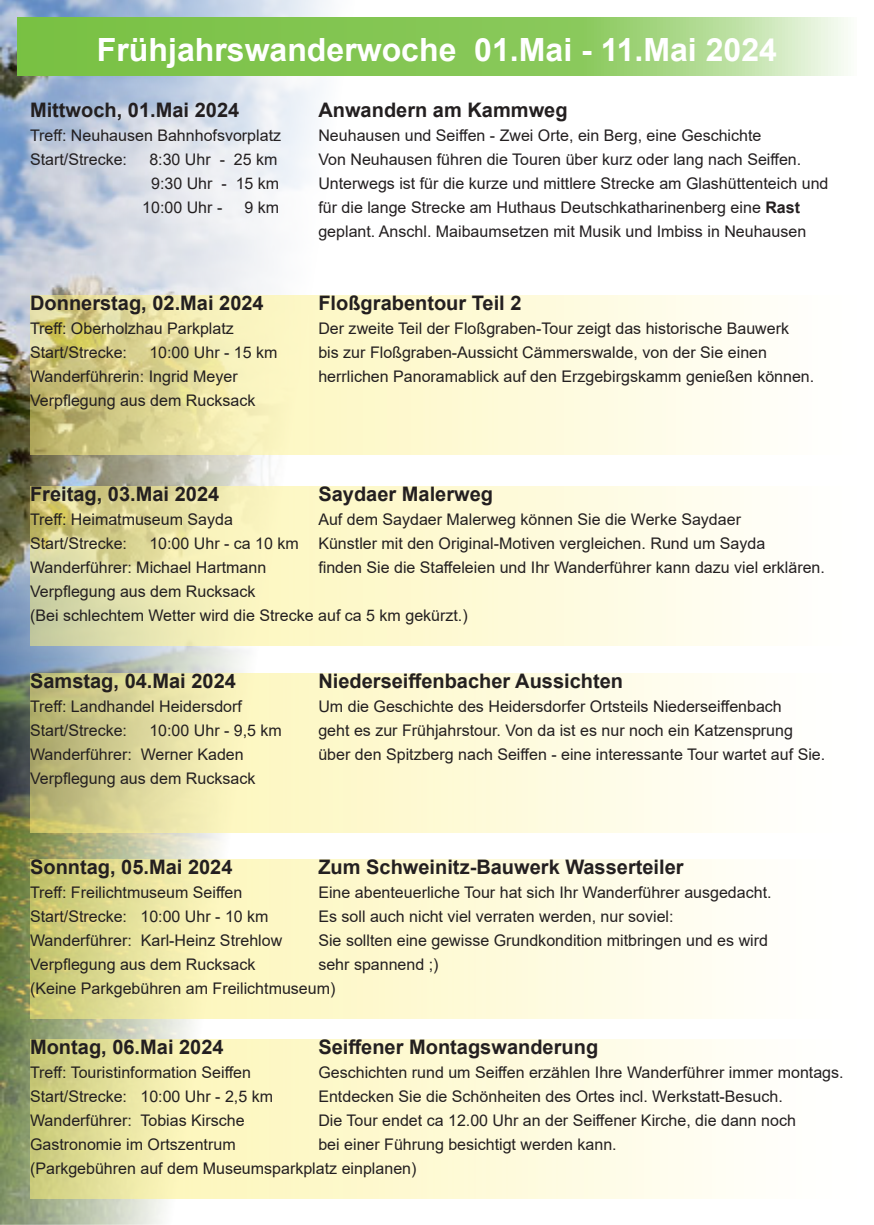
<style>
.page{position:relative;width:874px;height:1225px;background:#fff}
.page>*{position:absolute;margin:0;border:0;box-sizing:border-box;transform-origin:0 0}
.t1{font:700 32px "Arial";color:#fff}
.t2{font:700 20px "Arial";color:#231f20}
.t3{font:16px "Arial";color:#231f20}
.s1{font-weight:700}
</style>
<div class="page">
<img style="left:0;top:0;width:356px;height:1225px">
<img style="left:30px;top:1039px;width:696px;height:159px">
<img style="left:30px;top:859px;width:696px;height:159px">
<img style="left:30px;top:674px;width:696px;height:158px">
<img style="left:30px;top:487px;width:722px;height:158px">
<img style="left:30px;top:295px;width:722px;height:159px">
<svg style="left:17px;top:17px;width:831px;height:58px;background:#93cd69"></svg>
<p class="t1" style="left:97px;top:37px;width:681px">Frühjahrswanderwoche 01.Mai - 11.Mai 2024</p>
<p class="t2" style="left:30px;top:102px;width:210px">Mittwoch, 01.Mai 2024</p>
<p class="t2" style="left:318px;top:102px;width:250px">Anwandern am Kammweg</p>
<p class="t3" style="left:30px;top:129px;width:252px">Treff: Neuhausen Bahnhofsvorplatz</p>
<p class="t3" style="left:318px;top:129px;width:444px">Neuhausen und Seiffen - Zwei Orte, ein Berg, eine Geschichte</p>
<p class="t3" style="left:30px;top:153px;width:98px">Start/Strecke:</p>
<p class="t3" style="left:149px;top:153px;width:130px">8:30 Uhr - 25 km</p>
<p class="t3" style="left:318px;top:153px;width:484px">Von Neuhausen führen die Touren über kurz oder lang nach Seiffen.</p>
<p class="t3" style="left:151px;top:177px;width:130px">9:30 Uhr - 15 km</p>
<p class="t3" style="left:318px;top:177px;width:511px">Unterwegs ist für die kurze und mittlere Strecke am Glashüttenteich und</p>
<p class="t3" style="left:142px;top:201px;width:82px">10:00 Uhr -</p>
<p class="t3" style="left:244px;top:201px;width:36px">9 km</p>
<p class="t3" style="left:318px;top:201px;width:483px">für die lange Strecke am Huthaus Deutschkatharinenberg eine <span class="s1">Rast</span></p>
<p class="t3" style="left:318px;top:225px;width:489px">geplant. Anschl. Maibaumsetzen mit Musik und Imbiss in Neuhausen</p>
<p class="t2" style="left:30px;top:295px;width:235px">Donnerstag, 02.Mai 2024</p>
<p class="t2" style="left:318px;top:295px;width:204px">Floßgrabentour Teil 2</p>
<p class="t3" style="left:30px;top:322px;width:205px">Treff: Oberholzhau Parkplatz</p>
<p class="t3" style="left:318px;top:322px;width:472px">Der zweite Teil der Floßgraben-Tour zeigt das historische Bauwerk</p>
<p class="t3" style="left:30px;top:346px;width:98px">Start/Strecke:</p>
<p class="t3" style="left:149px;top:346px;width:130px">10:00 Uhr - 15 km</p>
<p class="t3" style="left:318px;top:346px;width:450px">bis zur Floßgraben-Aussicht Cämmerswalde, von der Sie einen</p>
<p class="t3" style="left:30px;top:370px;width:209px">Wanderführerin: Ingrid Meyer</p>
<p class="t3" style="left:318px;top:370px;width:497px">herrlichen Panoramablick auf den Erzgebirgskamm genießen können.</p>
<p class="t3" style="left:30px;top:394px;width:227px">Verpflegung aus dem Rucksack</p>
<p class="t2" style="left:30px;top:486px;width:190px">Freitag, 03.Mai 2024</p>
<p class="t2" style="left:318px;top:486px;width:176px">Saydaer Malerweg</p>
<p class="t3" style="left:30px;top:513px;width:204px">Treff: Heimatmuseum Sayda</p>
<p class="t3" style="left:318px;top:513px;width:424px">Auf dem Saydaer Malerweg können Sie die Werke Saydaer</p>
<p class="t3" style="left:30px;top:537px;width:98px">Start/Strecke:</p>
<p class="t3" style="left:149px;top:537px;width:617px">10:00 Uhr - ca 10 km Künstler mit den Original-Motiven vergleichen. Rund um Sayda</p>
<p class="t3" style="left:30px;top:561px;width:237px">Wanderführer: Michael Hartmann</p>
<p class="t3" style="left:318px;top:561px;width:508px">finden Sie die Staffeleien und Ihr Wanderführer kann dazu viel erklären.</p>
<p class="t3" style="left:30px;top:585px;width:227px">Verpflegung aus dem Rucksack</p>
<p class="t3" style="left:30px;top:609px;width:439px">(Bei schlechtem Wetter wird die Strecke auf ca 5 km gekürzt.)</p>
<p class="t2" style="left:30px;top:673px;width:207px">Samstag, 04.Mai 2024</p>
<p class="t2" style="left:318px;top:673px;width:306px">Niederseiffenbacher Aussichten</p>
<p class="t3" style="left:30px;top:700px;width:213px">Treff: Landhandel Heidersdorf</p>
<p class="t3" style="left:318px;top:700px;width:464px">Um die Geschichte des Heidersdorfer Ortsteils Niederseiffenbach</p>
<p class="t3" style="left:30px;top:724px;width:98px">Start/Strecke:</p>
<p class="t3" style="left:149px;top:724px;width:134px">10:00 Uhr - 9,5 km</p>
<p class="t3" style="left:318px;top:724px;width:476px">geht es zur Frühjahrstour. Von da ist es nur noch ein Katzensprung</p>
<p class="t3" style="left:30px;top:748px;width:215px">Wanderführer: Werner Kaden</p>
<p class="t3" style="left:318px;top:748px;width:508px">über den Spitzberg nach Seiffen - eine interessante Tour wartet auf Sie.</p>
<p class="t3" style="left:30px;top:772px;width:227px">Verpflegung aus dem Rucksack</p>
<p class="t2" style="left:30px;top:859px;width:204px">Sonntag, 05.Mai 2024</p>
<p class="t2" style="left:318px;top:859px;width:366px">Zum Schweinitz-Bauwerk Wasserteiler</p>
<p class="t3" style="left:30px;top:886px;width:214px">Treff: Freilichtmuseum Seiffen</p>
<p class="t3" style="left:318px;top:886px;width:454px">Eine abenteuerliche Tour hat sich Ihr Wanderführer ausgedacht.</p>
<p class="t3" style="left:30px;top:910px;width:240px">Start/Strecke: 10:00 Uhr - 10 km</p>
<p class="t3" style="left:318px;top:910px;width:356px">Es soll auch nicht viel verraten werden, nur soviel:</p>
<p class="t3" style="left:30px;top:934px;width:253px">Wanderführer: Karl-Heinz Strehlow</p>
<p class="t3" style="left:318px;top:934px;width:451px">Sie sollten eine gewisse Grundkondition mitbringen und es wird</p>
<p class="t3" style="left:30px;top:958px;width:227px">Verpflegung aus dem Rucksack</p>
<p class="t3" style="left:318px;top:958px;width:122px">sehr spannend ;)</p>
<p class="t3" style="left:30px;top:982px;width:307px">(Keine Parkgebühren am Freilichtmuseum)</p>
<p class="t2" style="left:30px;top:1039px;width:195px">Montag, 06.Mai 2024</p>
<p class="t2" style="left:318px;top:1039px;width:281px">Seiffener Montagswanderung</p>
<p class="t3" style="left:30px;top:1066px;width:222px">Treff: Touristinformation Seiffen</p>
<p class="t3" style="left:318px;top:1066px;width:526px">Geschichten rund um Seiffen erzählen Ihre Wanderführer immer montags.</p>
<p class="t3" style="left:30px;top:1090px;width:244px">Start/Strecke: 10:00 Uhr - 2,5 km</p>
<p class="t3" style="left:318px;top:1090px;width:465px">Entdecken Sie die Schönheiten des Ortes incl. Werkstatt-Besuch.</p>
<p class="t3" style="left:30px;top:1114px;width:216px">Wanderführer: Tobias Kirsche</p>
<p class="t3" style="left:318px;top:1114px;width:479px">Die Tour endet ca 12.00 Uhr an der Seiffener Kirche, die dann noch</p>
<p class="t3" style="left:30px;top:1138px;width:207px">Gastronomie im Ortszentrum</p>
<p class="t3" style="left:318px;top:1138px;width:299px">bei einer Führung besichtigt werden kann.</p>
<p class="t3" style="left:30px;top:1162px;width:388px">(Parkgebühren auf dem Museumsparkplatz einplanen)</p>
</div>
